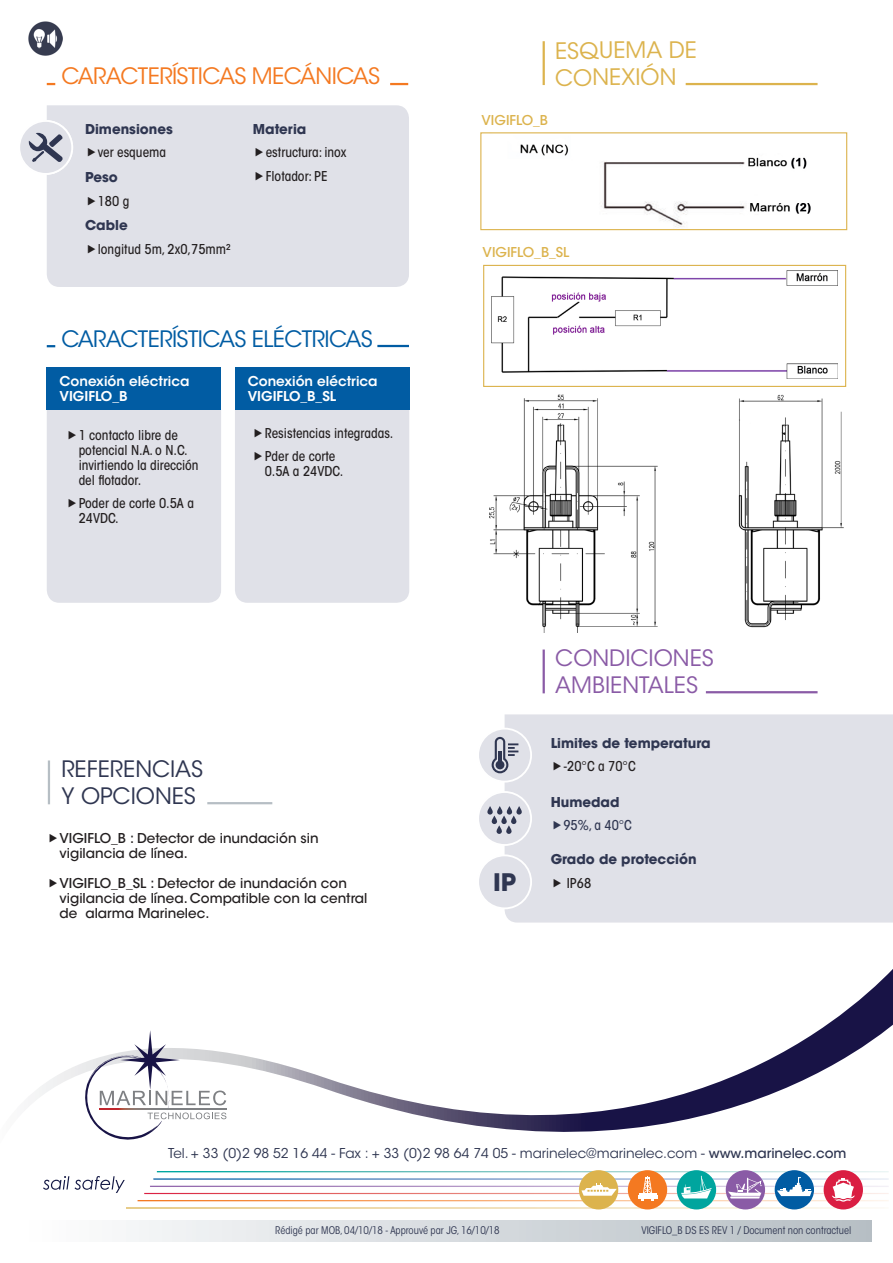
<style>
.page{position:relative;width:893px;height:1263px;background:#fff}
.page>*{position:absolute;margin:0;border:0;box-sizing:border-box;transform-origin:0 0}
.t1{font:700 24px "ITC Avant Garde Std";color:#2f3651}
.t2{font:22.5px "ITC Avant Garde Std";letter-spacing:-.025em;color:#015ca3}
.t3{font:22.5px "ITC Avant Garde Std";letter-spacing:-.025em;color:#f47921}
.t4{font:22.5px/27px "ITC Avant Garde Std";color:#8a5ba6}
.t5{font:22.5px/27px "ITC Avant Garde Std";color:#2f3651}
.t6{font:22.5px/27px "ITC Avant Garde Std";color:#dcb34d}
.t7{font:500 condensed 13.5px/15px "ITC Avant Garde Std";color:#231f20}
.Style_de_paragraphe{font:500 13.5px/15px "ITC Avant Garde Std";color:#231f20}
.t8{font:13.5px "ITC Avant Garde Std";color:#2f3651}
.Style_de_paragraphe-2{font:700 13.5px "ITC Avant Garde Std";color:#2f3651}
.t9{font:600 13.5px/15px "ITC Avant Garde Std";color:#fff}
.Style_de_paragraphe-3{font:500 13.5px "ITC Avant Garde Std";color:#dcb34d}
.t10{font:500 condensed 13.5px "ITC Avant Garde Std";color:#2f3651}
.t11{font:condensed 10.5px "ITC Avant Garde Std";color:#2f3651}
.s1{font-weight:500}
</style>
<div class="page">
<div style="left:505px;top:714px;width:388px;height:208px;background:#e0e1e8"></div>
<div style="left:478px;top:729px;width:53px;height:53px;background:#e0e1e8;border-radius:50%"></div>
<div style="left:477px;top:728px;width:55px;height:54px;border:2px solid #fff;border-radius:50%"></div>
<svg style="left:492px;top:737px;width:26px;height:36px"></svg>
<div style="left:478px;top:792px;width:53px;height:53px;background:#e0e1e8;border-radius:50%"></div>
<div style="left:477px;top:791px;width:55px;height:55px;border:2px solid #fff;border-radius:50%"></div>
<svg style="left:516px;top:806px;width:6px;height:8px"></svg>
<svg style="left:507px;top:806px;width:5px;height:8px"></svg>
<svg style="left:497px;top:806px;width:5px;height:8px"></svg>
<svg style="left:487px;top:806px;width:6px;height:8px"></svg>
<svg style="left:511px;top:815px;width:5px;height:9px"></svg>
<svg style="left:501px;top:815px;width:6px;height:9px"></svg>
<svg style="left:492px;top:815px;width:5px;height:9px"></svg>
<svg style="left:506px;top:825px;width:6px;height:9px"></svg>
<svg style="left:496px;top:825px;width:6px;height:9px"></svg>
<div style="left:478px;top:855px;width:53px;height:53px;background:#e0e1e8;border-radius:50%"></div>
<div style="left:477px;top:854px;width:55px;height:55px;border:2px solid #fff;border-radius:50%"></div>
<hr style="left:543px;top:649px;width:2px;height:44px;background:#8a5ba6">
<svg style="left:35px;top:990px;width:858px;height:220px"></svg>
<svg style="left:43px;top:1176px;width:26px;height:14px"></svg>
<svg style="left:75px;top:1176px;width:50px;height:17px"></svg>
<img style="left:126px;top:1171px;width:763px;height:37px">
<div style="left:579px;top:1170px;width:39px;height:39px;background:#dcb34d;border-radius:50%"></div>
<svg style="left:581px;top:1183px;width:36px;height:13px"></svg>
<div style="left:824px;top:1170px;width:39px;height:39px;background:#da1e42;border-radius:50%"></div>
<svg style="left:832px;top:1178px;width:23px;height:23px"></svg>
<div style="left:775px;top:1170px;width:39px;height:39px;background:#015ca3;border-radius:50%"></div>
<svg style="left:777px;top:1177px;width:35px;height:19px"></svg>
<div style="left:677px;top:1170px;width:39px;height:39px;background:#00a59e;border-radius:50%"></div>
<svg style="left:681px;top:1176px;width:31px;height:22px"></svg>
<div style="left:628px;top:1170px;width:39px;height:39px;background:#f47921;border-radius:50%"></div>
<div style="left:639px;top:1193px;width:17px;height:5px;background:#fff"></div>
<hr style="left:638px;top:1195px;width:19px;height:3px;background:#fff">
<svg style="left:641px;top:1176px;width:13px;height:25px"></svg>
<div style="left:726px;top:1170px;width:39px;height:39px;background:#8a5ba6;border-radius:50%"></div>
<svg style="left:728px;top:1178px;width:34px;height:20px"></svg>
<div style="left:22px;top:1220px;width:850px;height:22px;background:linear-gradient(to right,#fdfdfe,#b5bdc3)"></div>
<svg style="left:83px;top:1030px;width:143px;height:109px"></svg>
<svg style="left:100px;top:1108px;width:126px;height:1px"></svg>
<div style="left:47px;top:105px;width:362px;height:182px;background:#e0e1e8"></div>
<hr style="left:207px;top:802px;width:65px;height:2px;background:#b6bec4">
<hr style="left:48px;top:760px;width:2px;height:44px;background:#b6bec4">
<div style="left:19px;top:121px;width:53px;height:53px;background:#e0e1e8;border-radius:50%"></div>
<div style="left:18px;top:120px;width:55px;height:55px;border:2px solid #fff;border-radius:50%"></div>
<svg style="left:29px;top:133px;width:34px;height:29px"></svg>
<img style="left:29px;top:21px;width:34px;height:34px">
<div style="left:47px;top:367px;width:174px;height:42px;background:#015ca3"></div>
<svg style="left:47px;top:345px;width:8px;height:2px"></svg>
<div style="left:235px;top:367px;width:174px;height:42px;background:#015ca3"></div>
<img style="left:520px;top:144px;width:290px;height:83px">
<div style="left:480px;top:132px;width:367px;height:98px;border:1px solid #dcb34d"></div>
<img style="left:491px;top:270px;width:347px;height:108px">
<div style="left:483px;top:265px;width:363px;height:122px;border:1px solid #dcb34d"></div>
<img style="left:489px;top:394px;width:355px;height:239px">
<svg style="left:47px;top:83px;width:8px;height:2px"></svg>
<svg style="left:390px;top:83px;width:18px;height:2px"></svg>
<hr style="left:543px;top:41px;width:2px;height:44px;background:#dcb34d">
<hr style="left:686px;top:83px;width:131px;height:2px;background:#dcb34d">
<hr style="left:377px;top:345px;width:32px;height:2px;background:#015ca3">
<hr style="left:706px;top:691px;width:111px;height:2px;background:#8a5ba6">
<svg style="left:554px;top:762px;width:7px;height:9px"></svg>
<svg style="left:554px;top:821px;width:7px;height:8px"></svg>
<svg style="left:554px;top:878px;width:7px;height:9px"></svg>
<div style="left:47px;top:409px;width:174px;height:194px;background:#e0e1e8"></div>
<svg style="left:88px;top:148px;width:7px;height:9px"></svg>
<svg style="left:88px;top:196px;width:7px;height:9px"></svg>
<svg style="left:88px;top:245px;width:7px;height:8px"></svg>
<svg style="left:256px;top:148px;width:7px;height:9px"></svg>
<svg style="left:256px;top:172px;width:7px;height:8px"></svg>
<div style="left:235px;top:409px;width:174px;height:194px;background:#e0e1e8"></div>
<p class="t3" style="left:61px;top:62px;width:320px">CARACTERÍSTICAS MECÁNICAS</p>
<p class="Style_de_paragraphe-2" style="left:85px;top:120px;width:89px">Dimensiones</p>
<p class="t7" style="left:98px;top:145px;width:70px">ver esquema</p>
<p class="Style_de_paragraphe-2" style="left:85px;top:168px;width:34px">Peso</p>
<p class="t7" style="left:98px;top:193px;width:33px">180 g</p>
<p class="Style_de_paragraphe-2" style="left:85px;top:217px;width:44px">Cable</p>
<p class="t7" style="left:98px;top:241px;width:134px">longitud 5m, 2x0,75mm²</p>
<p class="Style_de_paragraphe-2" style="left:253px;top:120px;width:55px">Materia</p>
<p class="t7" style="left:266px;top:145px;width:82px">estructura: inox</p>
<p class="t7" style="left:266px;top:168px;width:63px">Flotador: PE</p>
<p class="t2" style="left:61px;top:325px;width:313px">CARACTERÍSTICAS ELÉCTRICAS</p>
<p class="t9" style="left:60px;top:373px;width:131px">Conexión eléctrica<br>VIGIFLO_B</p>
<p class="t7" style="left:79px;top:427px;width:121px">1 contacto libre de potencial N.A. o N.C. invirtiendo la dirección del flotador.</p>
<p class="t7" style="left:79px;top:496px;width:117px">Poder de corte 0.5A a<br>24VDC.</p>
<p class="t9" style="left:248px;top:373px;width:131px">Conexión eléctrica<br>VIGIFLO_B_SL</p>
<p class="t7" style="left:265px;top:425px;width:130px">Resistencias integradas.</p>
<p class="t7" style="left:265px;top:449px;width:80px">Pder de corte<br>0.5A a 24VDC.</p>
<p class="t5" style="left:61px;top:756px;width:143px">REFERENCIAS<br>Y OPCIONES</p>
<p class="Style_de_paragraphe" style="left:60px;top:831px;width:261px">VIGIFLO_B : Detector de inundación sin</p>
<p class="Style_de_paragraphe" style="left:60px;top:846px;width:130px">vigilancia de línea.</p>
<p class="Style_de_paragraphe" style="left:60px;top:876px;width:289px">VIGIFLO_B_SL : Detector de inundación con</p>
<p class="Style_de_paragraphe" style="left:60px;top:891px;width:309px">vigilancia de línea. Compatible con la central de alarma Marinelec.</p>
<p class="t6" style="left:554px;top:38px;width:144px;rotate:-1deg">ESQUEMA DE<br>CONEXIÓN</p>
<p class="Style_de_paragraphe-3" style="left:482px;top:112px;width:68px">VIGIFLO_B</p>
<p class="Style_de_paragraphe-3" style="left:483px;top:243px;width:88px">VIGIFLO_B_SL</p>
<p class="t1" style="left:493px;top:866px;width:25px">IP</p>
<p class="t4" style="left:555px;top:645px;width:160px">CONDICIONES<br>AMBIENTALES</p>
<p class="Style_de_paragraphe-2" style="left:551px;top:734px;width:161px">Limites de temperatura</p>
<p class="t7" style="left:563px;top:759px;width:74px">-20°C a 70°C</p>
<p class="Style_de_paragraphe-2" style="left:551px;top:793px;width:70px">Humedad</p>
<p class="t10" style="left:563px;top:817px;width:70px">95%, a 40°C</p>
<p class="Style_de_paragraphe-2" style="left:551px;top:850px;width:147px">Grado de protección</p>
<p class="t7" style="left:567px;top:875px;width:26px">IP68</p>
<p class="t8" style="left:168px;top:1145px;width:680px">Tel. + 33 (0)2 98 52 16 44 - Fax : + 33 (0)2 98 64 74 05 - marinelec@marinelec.com - <span class="s1">www.marinelec.com</span></p>
<p class="t11" style="left:275px;top:1223px;width:226px">Rédigé par MOB, 04/10/18 - Approuvé par JG, 16/10/18</p>
<p class="t11" style="left:641px;top:1223px;width:211px">VIGIFLO_B DS ES REV 1 / Document non contractuel</p>
</div>
